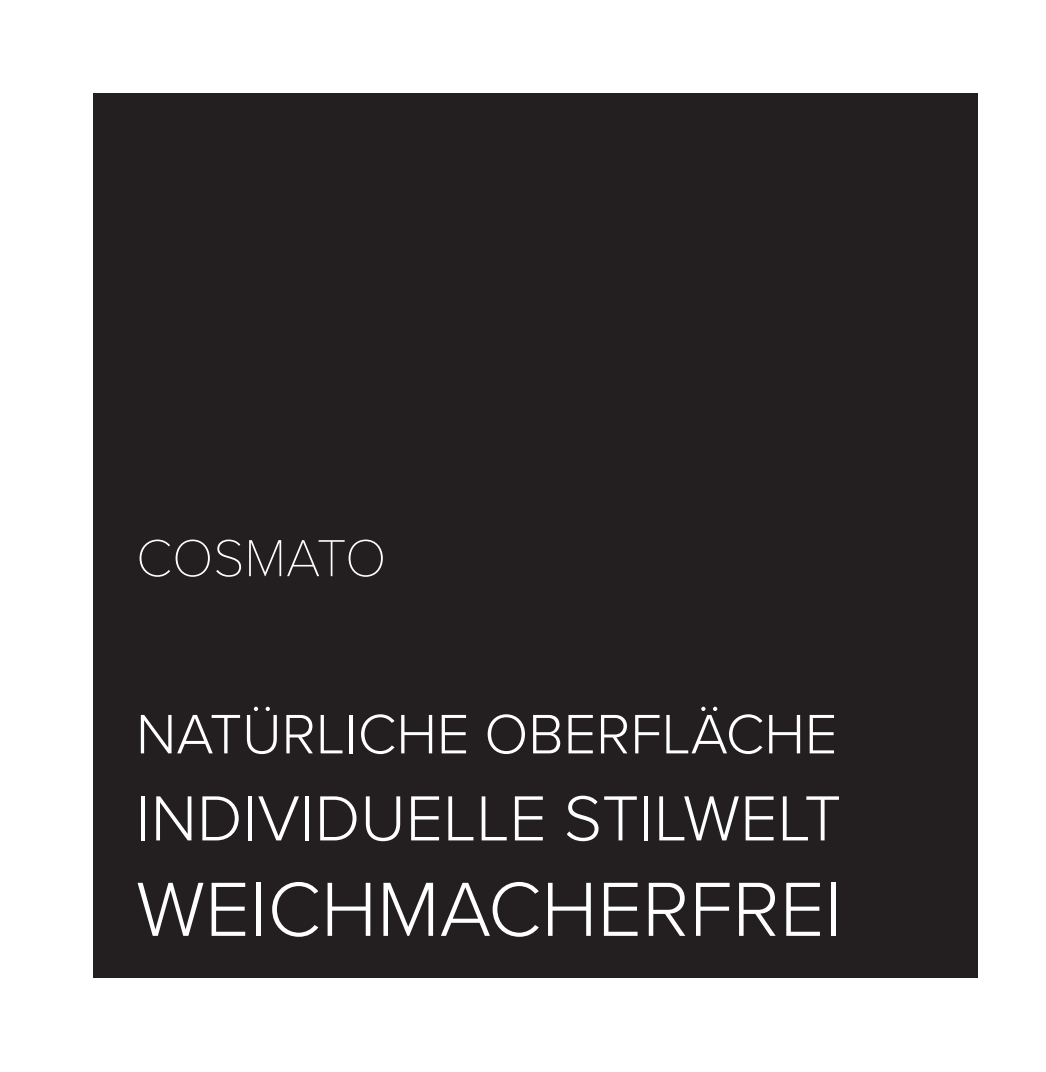
<style>
.page{position:relative;width:1046px;height:1072px;background:#fff}
.page>*{position:absolute;margin:0;border:0;box-sizing:border-box;transform-origin:0 0}
.t1{font:300 79.5px "Proxima Nova";color:#fff}
.t2{font:300 66px "Proxima Nova";color:#fff}
.t3{font:300 57.6px "Proxima Nova";color:#fff}
.t4{font:100 54px "Proxima Nova T";color:#fff}
</style>
<div class="page">
<div style="left:94px;top:94px;width:884px;height:884px;background:#231f20"></div>
<p class="t4" style="left:136px;top:526px;width:252px">COSMATO</p>
<p class="t3" style="left:136px;top:691px;width:703px">NATÜRLICHE OBERFLÄCHE</p>
<p class="t2" style="left:136px;top:769px;width:707px">INDIVIDUELLE STILWELT</p>
<p class="t1" style="left:136px;top:850px;width:708px">WEICHMACHERFREI</p>
</div>
